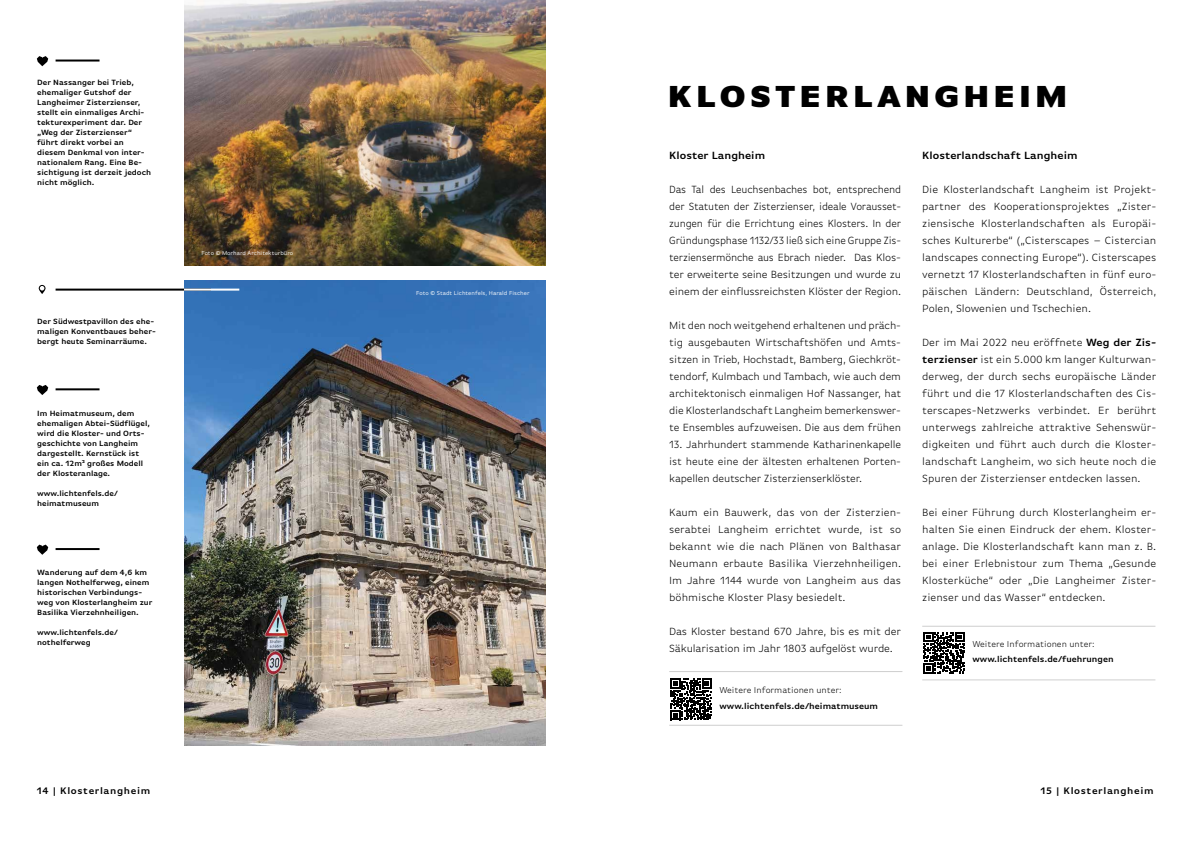
<style>
.page{position:relative;width:1191px;height:842px;background:#fff}
.page>*{position:absolute;margin:0;border:0;box-sizing:border-box;transform-origin:0 0}
.t1{font:900 32px "Basic Gothic Pro";letter-spacing:.13em;color:#000}
.t2{font:300 11px/17px "Basic Gothic Pro";letter-spacing:-.015em;color:#000;text-align:justify}
.t3{font:300 11px/17px "Basic Gothic Pro";letter-spacing:-.015em;color:#000;text-align:justify;scale:.95 1}
.t4{font:600 11px "Basic Gothic Pro";color:#000}
.t5{font:600 10px "Basic Gothic Pro";letter-spacing:.06em;color:#000}
.t6{font:600 9px "Basic Gothic Pro";color:#000}
.t7{font:300 9px "Basic Gothic Pro";color:#000}
.t8{font:600 8px/10px "Basic Gothic Pro";color:#000}
.t9{font:6px "Basic Gothic Pro";color:#fff}
.s1{font-weight:600}
</style>
<div class="page">
<hr style="left:669px;top:671px;width:233px;height:1px;background:#000">
<hr style="left:669px;top:725px;width:233px;height:1px;background:#000">
<svg style="left:670px;top:678px;width:42px;height:42px"></svg>
<hr style="left:922px;top:626px;width:233px;height:1px;background:#000">
<hr style="left:922px;top:679px;width:233px;height:1px;background:#000">
<svg style="left:923px;top:632px;width:42px;height:41px"></svg>
<img style="left:184px;top:281px;width:362px;height:465px">
<img style="left:184px;top:0;width:362px;height:265px">
<svg style="left:37px;top:56px;width:11px;height:10px"></svg>
<svg style="left:37px;top:385px;width:11px;height:10px"></svg>
<svg style="left:37px;top:545px;width:11px;height:10px"></svg>
<hr style="left:56px;top:60px;width:43px;height:2px;background:#000">
<hr style="left:56px;top:388px;width:43px;height:2px;background:#000">
<hr style="left:56px;top:548px;width:43px;height:2px;background:#000">
<hr style="left:56px;top:289px;width:155px;height:2px;background:#000">
<hr style="left:184px;top:289px;width:55px;height:2px;background:#fff">
<svg style="left:38px;top:285px;width:8px;height:9px"></svg>
<p class="t8" style="left:37px;top:77px;width:115px">Der Nassanger bei Trieb, ehemaliger Gutshof der<br>Langheimer Zisterzienser, stellt ein einmaliges Archi&shy;tekturexperiment dar. Der „Weg der Zisterzienser“ führt direkt vorbei an diesem Denkmal von inter&shy;nationalem Rang. Eine Be&shy;sichtigung ist derzeit jedoch nicht möglich.</p>
<p class="t8" style="left:37px;top:317px;width:120px">Der Südwestpavillon des ehe&shy;maligen Konventbaues beher&shy;bergt heute Seminarräume.</p>
<p class="t8" style="left:37px;top:408px;width:114px">Im Heimatmuseum, dem ehemaligen Abtei-Südflügel, wird die Kloster- und Orts&shy;geschichte von Langheim dargestellt. Kernstück ist ein ca. 12m² großes Modell der Klosteranlage.</p>
<p class="t8" style="left:37px;top:488px;width:82px">www.lichtenfels.de/ heimatmuseum</p>
<p class="t8" style="left:37px;top:568px;width:117px">Wanderung auf dem 4,6 km langen Nothelferweg, einem historischen Verbindungs&shy;weg von Klosterlangheim zur<br>Basilika Vierzehnheiligen.</p>
<p class="t8" style="left:37px;top:628px;width:82px">www.lichtenfels.de/ nothelferweg</p>
<p class="t9" style="left:201px;top:250px;width:93px">Foto © Morhard Architekturbüro</p>
<p class="t9" style="left:416px;top:290px;width:115px">Foto © Stadt Lichtenfels, Harald Fischer</p>
<h1 class="t1" style="left:668px;top:77px;width:401px">KLOSTERLANGHEIM</h1>
<p class="t4" style="left:669px;top:149px;width:97px">Kloster Langheim</p>
<p class="t3" style="left:669px;top:181px;width:246px">Das Tal des Leuchsenbaches bot, entsprechend der Statuten der Zisterzienser, ideale Vorausset&shy;zungen für die Errichtung eines Klosters. In der Gründungsphase 1132/33 ließ sich eine Gruppe Zis&shy;terziensermönche aus Ebrach nieder. Das Klos&shy;ter erweiterte seine Besitzungen und wurde zu einem der einflussreichsten Klöster der Region.</p>
<p class="t2" style="left:669px;top:317px;width:233px">Mit den noch weitgehend erhaltenen und präch&shy;tig ausgebauten Wirtschaftshöfen und Amts&shy;sitzen in Trieb, Hochstadt, Bamberg, Giechkröt&shy;tendorf, Kulmbach und Tambach, wie auch dem architektonisch einmaligen Hof Nassanger, hat die Klosterlandschaft Langheim bemerkenswer&shy;te Ensembles aufzuweisen. Die aus dem frühen</p>
<p class="t2" style="left:669px;top:436px;width:233px">13. Jahrhundert stammende Katharinenkapelle ist heute eine der ältesten erhaltenen Porten&shy;kapellen deutscher Zisterzienserklöster.</p>
<p class="t2" style="left:669px;top:504px;width:233px">Kaum ein Bauwerk, das von der Zisterzien&shy;serabtei Langheim errichtet wurde, ist so bekannt wie die nach Plänen von Balthasar Neumann erbaute Basilika Vierzehnheiligen.<br>Im Jahre 1144 wurde von Langheim aus das böhmische Kloster Plasy besiedelt.</p>
<p class="t2" style="left:669px;top:623px;width:233px">Das Kloster bestand 670 Jahre, bis es mit der<br>Säkularisation im Jahr 1803 aufgelöst wurde.</p>
<p class="t7" style="left:719px;top:685px;width:124px">Weitere Informationen unter:</p>
<p class="t6" style="left:719px;top:701px;width:160px">www.lichtenfels.de/heimatmuseum</p>
<p class="t4" style="left:922px;top:149px;width:157px">Klosterlandschaft Langheim</p>
<p class="t2" style="left:922px;top:181px;width:236px">Die Klosterlandschaft Langheim ist Projekt&shy;partner des Kooperationsprojektes „Zister&shy;ziensische Klosterlandschaften als Europäi&shy;sches Kulturerbe“ („Cisterscapes – Cistercian landscapes connecting Europe“). Cisterscapes vernetzt 17 Klosterlandschaften in fünf euro&shy;päischen Ländern: Deutschland, Österreich, Polen, Slowenien und Tschechien.</p>
<p class="t2" style="left:922px;top:334px;width:236px">Der im Mai 2022 neu eröffnete <span class="s1">Weg der Zis&shy;terzienser</span> ist ein 5.000 km langer Kulturwan&shy;derweg, der durch sechs europäische Länder führt und die 17 Klosterlandschaften des Cis&shy;terscapes-Netzwerks verbindet. Er berührt unterwegs zahlreiche attraktive Sehenswür&shy;digkeiten und führt auch durch die Kloster&shy;landschaft Langheim, wo sich heute noch die Spuren der Zisterzienser entdecken lassen.</p>
<p class="t2" style="left:922px;top:504px;width:236px">Bei einer Führung durch Klosterlangheim er&shy;halten Sie einen Eindruck der ehem. Kloster&shy;anlage. Die Klosterlandschaft kann man z. B. bei einer Erlebnistour zum Thema „Gesunde Klosterküche“ oder „Die Langheimer Zister&shy;zienser und das Wasser“ entdecken.</p>
<p class="t7" style="left:972px;top:638px;width:124px">Weitere Informationen unter:</p>
<p class="t6" style="left:972px;top:654px;width:143px">www.lichtenfels.de/fuehrungen</p>
<p class="t5" style="left:37px;top:785px;width:115px">14 | Klosterlangheim</p>
<p class="t5" style="left:1040px;top:785px;width:115px">15 | Klosterlangheim</p>
</div>
